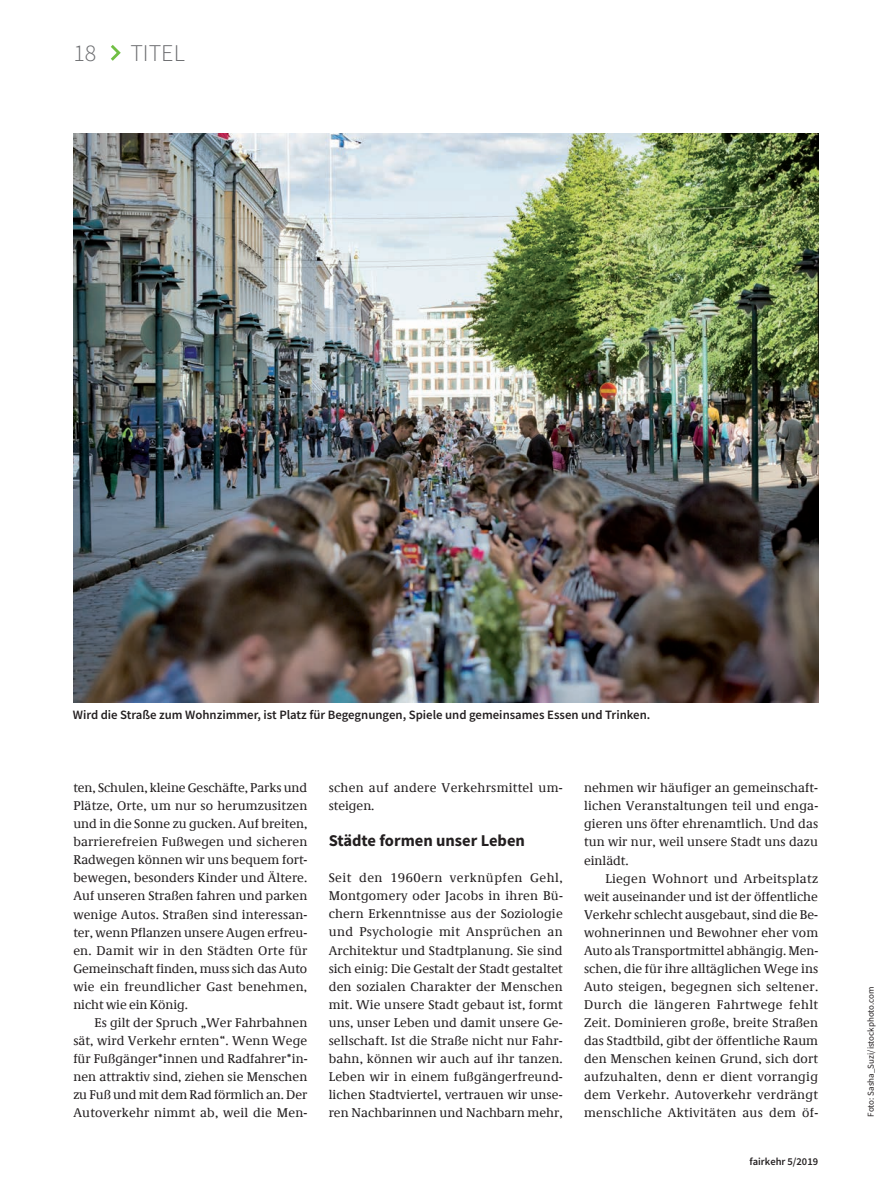
<style>
.page{position:relative;width:891px;height:1191px;background:#fff}
.page>*{position:absolute;margin:0;border:0;box-sizing:border-box;transform-origin:0 0}
.t1{font:300 24px "Source Sans Pro";color:#6c6d70}
.t2{font:700 16.5px "Source Sans Pro";color:#231f20}
.t3{font:12.75px/18px "Demos Com";letter-spacing:.01em;color:#231f20;text-align:justify}
.t4{font:600 12.75px "Source Sans Pro";color:#231f20}
.t5{font:600 10.5px "Source Sans Pro";color:#231f20}
.t6{font:9px "Source Sans Pro";letter-spacing:-.005em;color:#231f20}
</style>
<div class="page">
<svg style="left:111px;top:45px;width:10px;height:16px"></svg>
<img style="left:73px;top:134px;width:744px;height:568px">
<h1 class="t1" style="left:73px;top:38px;width:24px">18</h1>
<h1 class="t1" style="left:130px;top:38px;width:56px">TITEL</h1>
<p class="t4" style="left:73px;top:706px;width:578px">Wird die Straße zum Wohnzimmer, ist Platz für Begegnungen, Spiele und gemeinsames Essen und Trinken.</p>
<p class="t3" style="left:73px;top:779px;width:235px">ten, Schulen, kleine Geschäfte, Parks und Plätze, Orte, um nur so herumzusitzen und in die Sonne zu gucken. Auf breiten, barrierefreien Fußwegen und sicheren Radwegen können wir uns bequem fort&shy;bewegen, besonders Kinder und Ältere.<br>Auf unseren Straßen fahren und parken wenige Autos. Straßen sind interessan&shy;ter, wenn Pflanzen unsere Augen erfreu&shy;en. Damit wir in den Städten Orte für Gemeinschaft finden, muss sich das Auto wie ein freundlicher Gast benehmen, nicht wie ein König.</p>
<p class="t3" style="left:73px;top:1013px;width:236px;text-indent:21px">Es gilt der Spruch „Wer Fahrbahnen sät, wird Verkehr ernten“. Wenn Wege für Fußgänger*innen und Radfahrer*in&shy;nen attraktiv sind, ziehen sie Menschen zu Fuß und mit dem Rad förmlich an. Der Autoverkehr nimmt ab, weil die Men-</p>
<p class="t3" style="left:328px;top:779px;width:235px">schen auf andere Verkehrsmittel um&shy;steigen.</p>
<p class="t2" style="left:328px;top:829px;width:198px">Städte formen unser Leben</p>
<p class="t3" style="left:328px;top:869px;width:235px">Seit den 1960ern verknüpfen Gehl, Montgomery oder Jacobs in ihren Bü&shy;chern Erkenntnisse aus der Soziologie und Psychologie mit Ansprüchen an Architektur und Stadtplanung. Sie sind sich einig: Die Gestalt der Stadt gestaltet den sozialen Charakter der Menschen mit. Wie unsere Stadt gebaut ist, formt uns, unser Leben und damit unsere Ge&shy;sellschaft. Ist die Straße nicht nur Fahr&shy;bahn, können wir auch auf ihr tanzen.<br>Leben wir in einem fußgängerfreund&shy;lichen Stadtviertel, vertrauen wir unse&shy;ren Nachbarinnen und Nachbarn mehr,</p>
<p class="t3" style="left:584px;top:779px;width:235px">nehmen wir häufiger an gemeinschaft&shy;lichen Veranstaltungen teil und enga&shy;gieren uns öfter ehrenamtlich. Und das tun wir nur, weil unsere Stadt uns dazu einlädt.</p>
<p class="t3" style="left:584px;top:869px;width:236px;text-indent:21px">Liegen Wohnort und Arbeitsplatz weit auseinander und ist der öffentliche Verkehr schlecht ausgebaut, sind die Be&shy;wohnerinnen und Bewohner eher vom Auto als Transportmittel abhängig. Men&shy;schen, die für ihre alltäglichen Wege ins Auto steigen, begegnen sich seltener.<br>Durch die längeren Fahrtwege fehlt Zeit. Dominieren große, breite Straßen das Stadtbild, gibt der öffentliche Raum den Menschen keinen Grund, sich dort aufzuhalten, denn er dient vorrangig dem Verkehr. Autoverkehr verdrängt menschliche Aktivitäten aus dem öf-</p>
<p class="t5" style="left:749px;top:1154px;width:70px">fairkehr 5/2019</p>
<p class="t6" style="left:864px;top:1116px;width:131px;rotate:-90deg">Foto: Sasha_Suzi/istockphoto.com</p>
</div>
